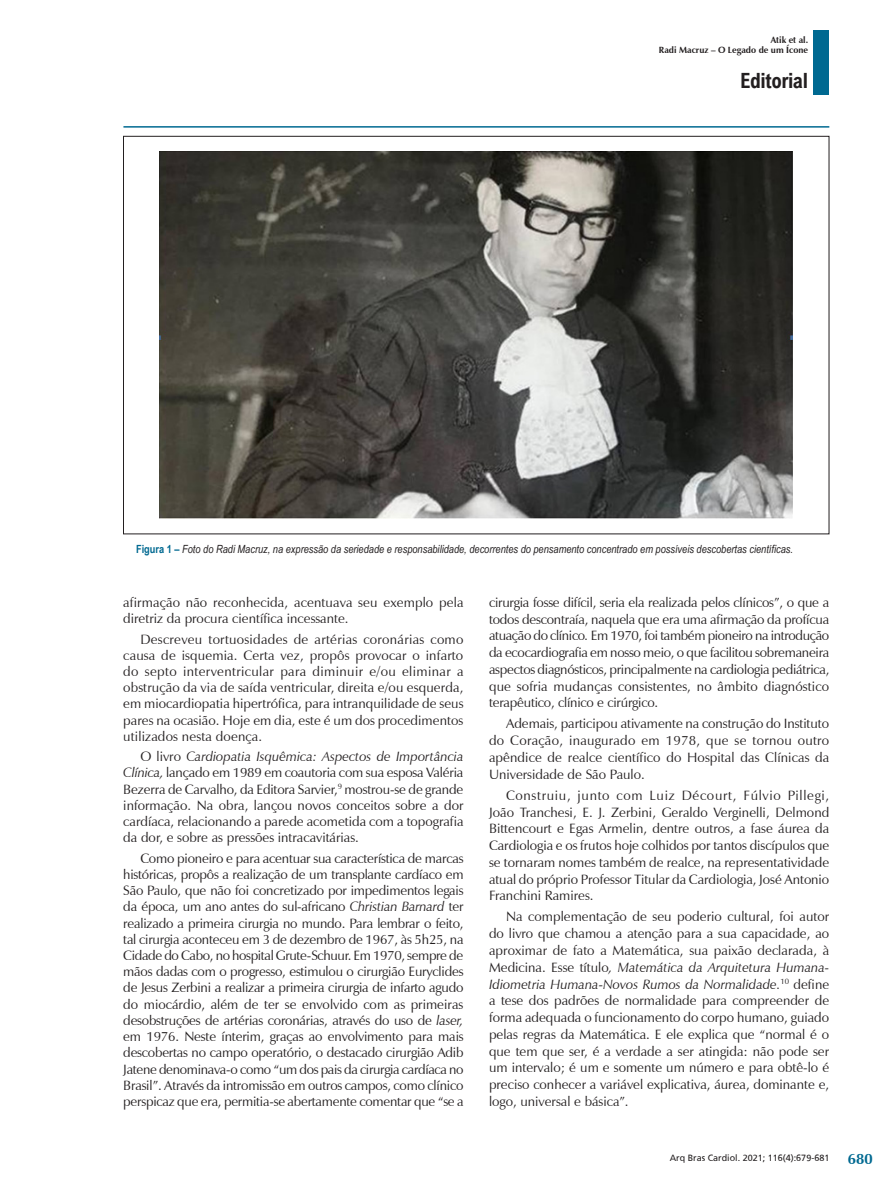
<style>
.page{position:relative;width:893px;height:1191px;background:#fff}
.page>*{position:absolute;margin:0;border:0;box-sizing:border-box;transform-origin:0 0}
.t1{font:700 21px "Arial Nova Cond";letter-spacing:-.02em;color:#231f20}
.t2{font:700 15px "Zapf Humanist 601 BT";color:#006991}
._01-TEXTO_BASICO{font:13.5px/16.2px "Zapf Humanist 601 BT";color:#231f20;text-align:justify}
._05_LEGENDA_TABELA{font:italic 11.25px "Arial Narrow";color:#231f20}
.t3{font:700 9px/10.8px "Zapf Humanist 601 BT";color:#231f20;text-align:right}
.t4{font:9px "Frutiger";color:#231f20}
.s1{font-weight:700;font-style:normal;color:#006991}
.s2{font-style:italic}
</style>
<div class="page">
<hr style="left:123px;top:126px;width:706px;height:2px;background:#006991">
<div style="left:813px;top:30px;width:16px;height:64px;background:#006991"></div>
<img style="left:159px;top:151px;width:633px;height:367px">
<p class="t3" style="left:659px;top:34px;width:151px">Atik et al.<br>Radi Macruz – O Legado de um Ícone</p>
<h1 class="t1" style="left:740px;top:67px;width:69px">Editorial</h1>
<p class="_05_LEGENDA_TABELA" style="left:136px;top:541px;width:658px"><span class="s1">Figura 1 –</span> Foto do Radi Macruz, na expressão da seriedade e responsabilidade, decorrentes do pensamento concentrado em possíveis descobertas científicas.</p>
<p class="_01-TEXTO_BASICO" style="left:123px;top:594px;width:342px">afirmação não reconhecida, acentuava seu exemplo pela diretriz da procura científica incessante.</p>
<p class="_01-TEXTO_BASICO" style="left:123px;top:631px;width:342px;text-indent:17px">Descreveu tortuosidades de artérias coronárias como causa de isquemia. Certa vez, propôs provocar o infarto do septo interventricular para diminuir e/ou eliminar a obstrução da via de saída ventricular, direita e/ou esquerda, em miocardiopatia hipertrófica, para intranquilidade de seus pares na ocasião. Hoje em dia, este é um dos procedimentos utilizados nesta doença.</p>
<p class="_01-TEXTO_BASICO" style="left:123px;top:748px;width:342px;text-indent:17px">O livro <span class="s2">Cardiopatia Isquêmica: Aspectos de Importância Clínica,</span> lançado em 1989 em coautoria com sua esposa Valéria Bezerra de Carvalho, da Editora Sarvier,<sup>9</sup> mostrou-se de grande informação. Na obra, lançou novos conceitos sobre a dor cardíaca, relacionando a parede acometida com a topografia da dor, e sobre as pressões intracavitárias.</p>
<p class="_01-TEXTO_BASICO" style="left:123px;top:850px;width:342px;text-indent:17px">Como pioneiro e para acentuar sua característica de marcas históricas, propôs a realização de um transplante cardíaco em São Paulo, que não foi concretizado por impedimentos legais da época, um ano antes do sul-africano <span class="s2">Christian Barnard</span> ter realizado a primeira cirurgia no mundo. Para lembrar o feito, tal cirurgia aconteceu em 3 de dezembro de 1967, às 5h25, na Cidade do Cabo, no hospital Grute-Schuur. Em 1970, sempre de mãos dadas com o progresso, estimulou o cirurgião Euryclides de Jesus Zerbini a realizar a primeira cirurgia de infarto agudo do miocárdio, além de ter se envolvido com as primeiras desobstruções de artérias coronárias, através do uso de <span class="s2">laser, </span>em 1976. Neste ínterim, graças ao envolvimento para mais descobertas no campo operatório, o destacado cirurgião Adib Jatene denominava-o como “um dos pais da cirurgia cardíaca no Brasil”. Através da intromissão em outros campos, como clínico perspicaz que era, permitia-se abertamente comentar que “se a</p>
<p class="_01-TEXTO_BASICO" style="left:489px;top:594px;width:342px;line-height:16.8px">cirurgia fosse difícil, seria ela realizada pelos clínicos”, o que a todos descontraía, naquela que era uma afirmação da profícua atuação do clínico<span class="s2">.</span> Em 1970, foi também pioneiro na introdução da ecocardiografia em nosso meio, o que facilitou sobremaneira aspectos diagnósticos, principalmente na cardiologia pediátrica, que sofria mudanças consistentes, no âmbito diagnóstico terapêutico, clínico e cirúrgico.</p>
<p class="_01-TEXTO_BASICO" style="left:489px;top:715px;width:342px;line-height:16.8px;text-indent:17px">Ademais, participou ativamente na construção do Instituto do Coração, inaugurado em 1978, que se tornou outro apêndice de realce científico do Hospital das Clínicas da Universidade de São Paulo.</p>
<p class="_01-TEXTO_BASICO" style="left:489px;top:786px;width:342px;line-height:16.8px;text-indent:17px">Construiu, junto com Luiz Décourt, Fúlvio Pillegi, João Tranchesi, E. J. Zerbini, Geraldo Verginelli, Delmond Bittencourt e Egas Armelin, dentre outros, a fase áurea da Cardiologia e os frutos hoje colhidos por tantos discípulos que se tornaram nomes também de realce, na representatividade atual do próprio Professor Titular da Cardiologia, José Antonio Franchini Ramires.</p>
<p class="_01-TEXTO_BASICO" style="left:489px;top:908px;width:342px;line-height:16.8px;text-indent:17px">Na complementação de seu poderio cultural, foi autor do livro que chamou a atenção para a sua capacidade, ao aproximar de fato a Matemática, sua paixão declarada, à Medicina. Esse título<span class="s2">, Matemática da Arquitetura Humana-Idiometria Humana-Novos Rumos da Normalidade.</span><sup>10</sup> define a tese dos padrões de normalidade para compreender de forma adequada o funcionamento do corpo humano, guiado pelas regras da Matemática. E ele explica que “normal é o que tem que ser, é a verdade a ser atingida: não pode ser um intervalo; é um e somente um número e para obtê-lo é preciso conhecer a variável explicativa, áurea, dominante e, logo, universal e básica”.</p>
<p class="t4" style="left:670px;top:1153px;width:161px">Arq Bras Cardiol. 2021; 116(4):679-681</p>
<p class="t2" style="left:848px;top:1149px;width:26px">680</p>
</div>
